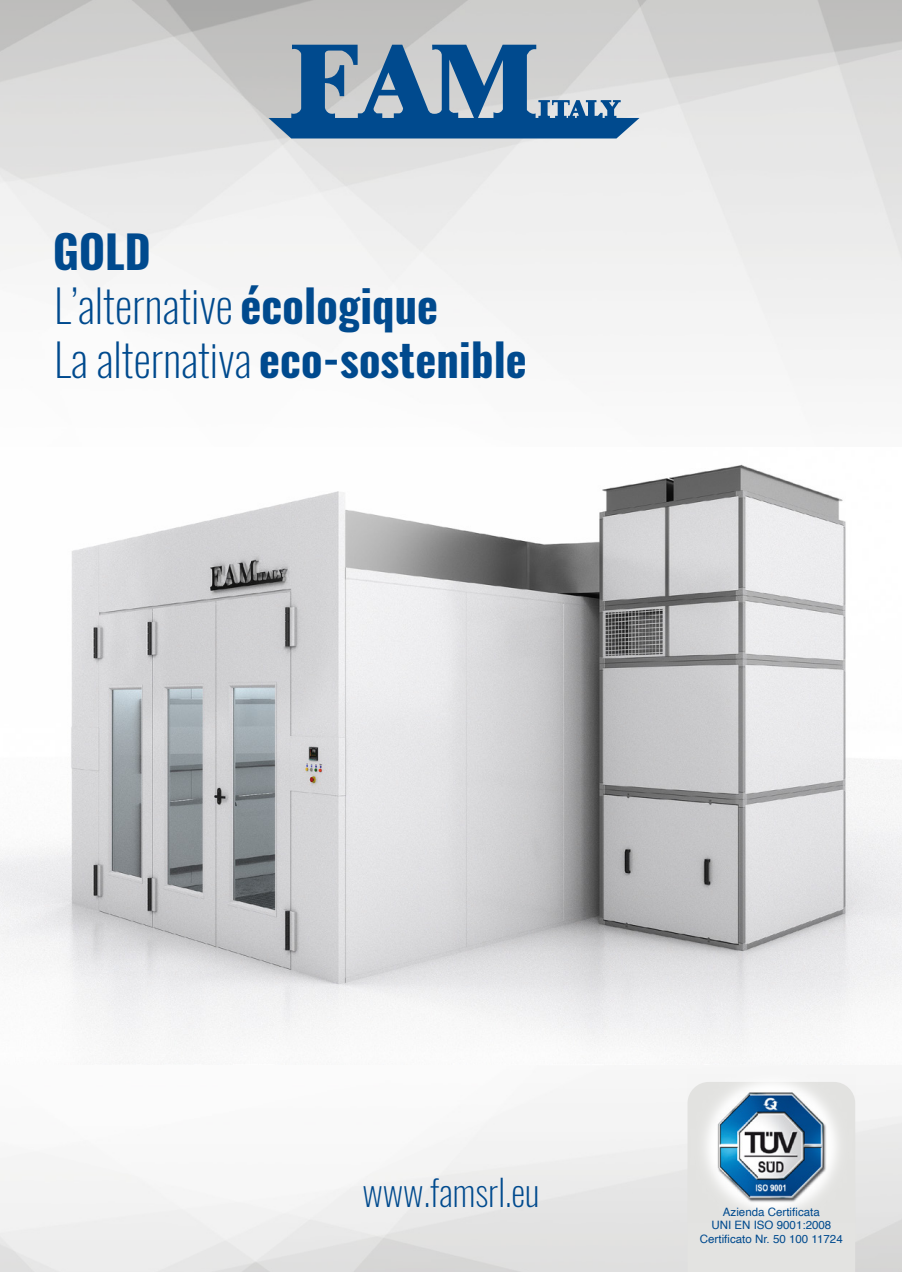
<style>
.page{position:relative;width:902px;height:1272px;background:#fff}
.page>*{position:absolute;margin:0;border:0;box-sizing:border-box;transform-origin:0 0}
.t1{font:italic 700 45px/54px "Oswald";color:#004a8e}
.t2{font:200 36px "Oswald";color:#004a8e}
.t3{font:11.55px/13.8px "Helvetica";color:#004a8e;text-align:center}
.s1{font-weight:200;font-style:normal}
</style>
<div class="page">
<img style="left:0;top:464px;width:901px;height:600px">
<div style="left:687px;top:1221px;width:168px;height:50px;background:#e3e3e1"></div>
<img style="left:687px;top:1074px;width:168px;height:147px">
<svg style="left:268px;top:45px;width:371px;height:93px;background:#6a8faf"></svg>
<h1 class="t1" style="left:54px;top:226px;width:482px">GOLD<br><span class="s1">L’alternative</span> écologique<br><span class="s1">La alternativa</span> eco-sostenible</h1>
<h2 class="t2" style="left:362px;top:1168px;width:178px">www.famsrl.eu</h2>
<p class="t3" style="left:699px;top:1204px;width:144px">Azienda Certificata<br>UNI EN ISO 9001:2008<br>Certificato Nr. 50 100 11724</p>
</div>
